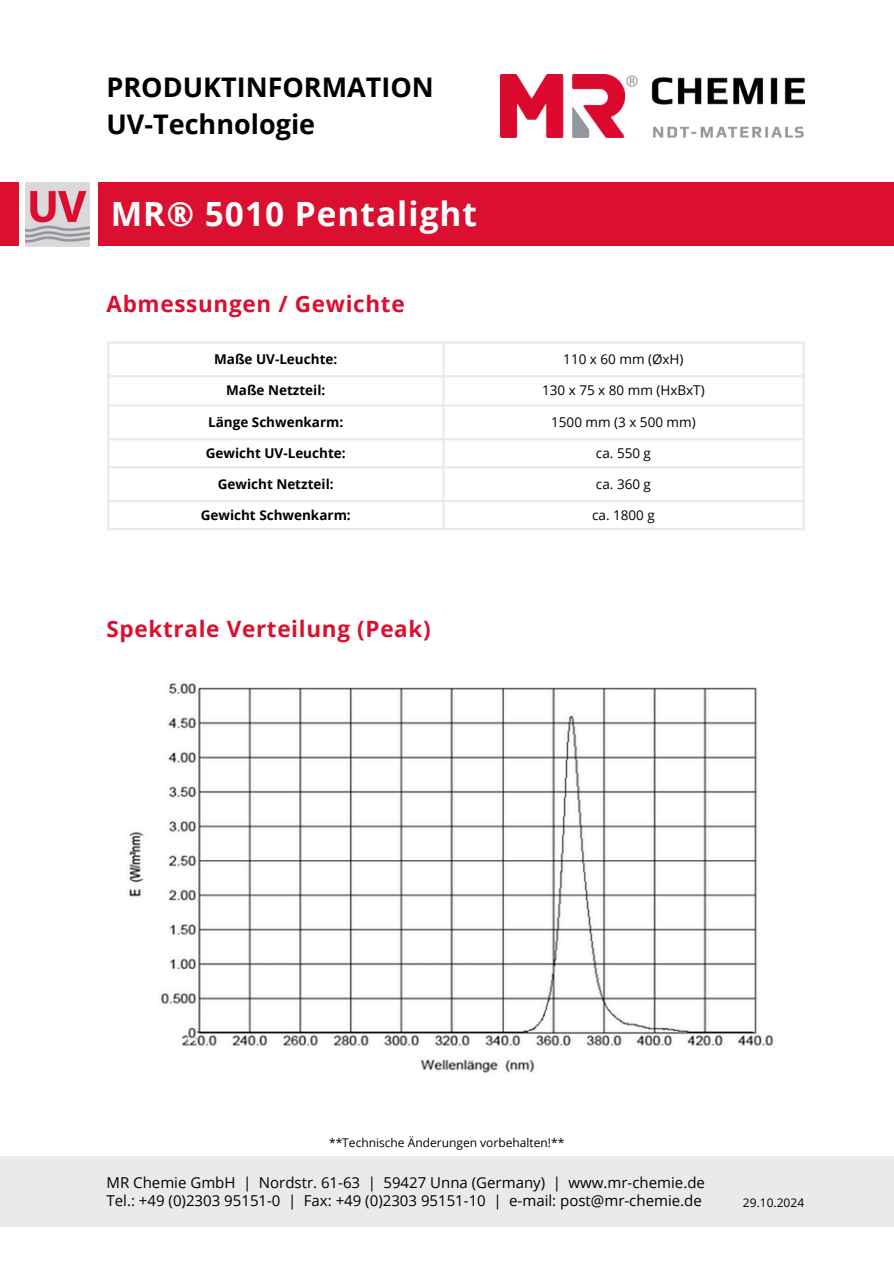
<style>
.page{position:relative;width:894px;height:1264px;background:#fff}
.page>*{position:absolute;margin:0;border:0;box-sizing:border-box;transform-origin:0 0}
.t1{font:700 33.45px "Open Sans";letter-spacing:.03em;color:#fefefe}
.t2{font:700 27px/37.2px "Open Sans";color:#000}
.t3{font:700 22.5px "Open Sans";letter-spacing:.03em;color:#db0f2f}
.t4{font:15px/18px "Open Sans";color:#000}
.t5{font:700 13.5px "Open Sans";color:#000}
.t6{font:13.5px "Open Sans";color:#000}
.t7{font:12px "Open Sans";color:#000}
</style>
<div class="page">
<div style="left:98px;top:182px;width:795px;height:64px;background:#db0f2f"></div>
<div style="left:0;top:1156px;width:893px;height:71px;background:#e9eae9"></div>
<div style="left:0;top:182px;width:19px;height:64px;background:#db0f2f"></div>
<img style="left:501px;top:74px;width:303px;height:63px">
<img style="left:129px;top:683px;width:645px;height:390px">
<img style="left:26px;top:182px;width:64px;height:64px">
<hr style="left:107px;top:343px;width:2px;height:185px;background:#e9eae9">
<hr style="left:442px;top:343px;width:2px;height:185px;background:#e9eae9">
<hr style="left:802px;top:343px;width:2px;height:185px;background:#e9eae9">
<hr style="left:107px;top:341px;width:697px;height:2px;background:#e9eae9">
<hr style="left:107px;top:375px;width:697px;height:2px;background:#e9eae9">
<hr style="left:107px;top:404px;width:697px;height:2px;background:#e9eae9">
<hr style="left:107px;top:438px;width:697px;height:2px;background:#e9eae9">
<hr style="left:107px;top:466px;width:697px;height:2px;background:#e9eae9">
<hr style="left:107px;top:500px;width:697px;height:2px;background:#e9eae9">
<hr style="left:107px;top:528px;width:697px;height:2px;background:#e9eae9">
<h2 class="t2" style="left:106px;top:68px;width:329px">PRODUKTINFORMATION<br>UV-Technologie</h2>
<h1 class="t1" style="left:111px;top:191px;width:368px">MR® 5010 Pentalight</h1>
<h4 class="t3" style="left:106px;top:288px;width:299px">Abmessungen / Gewichte</h4>
<p class="t5" style="left:214px;top:349px;width:125px">Maße UV-Leuchte:</p>
<p class="t6" style="left:563px;top:349px;width:122px">110 x 60 mm (ØxH)</p>
<p class="t5" style="left:226px;top:381px;width:101px">Maße Netzteil:</p>
<p class="t6" style="left:542px;top:381px;width:164px">130 x 75 x 80 mm (HxBxT)</p>
<p class="t5" style="left:208px;top:412px;width:137px">Länge Schwenkarm:</p>
<p class="t6" style="left:551px;top:412px;width:146px">1500 mm (3 x 500 mm)</p>
<p class="t5" style="left:206px;top:444px;width:141px">Gewicht UV-Leuchte:</p>
<p class="t6" style="left:595px;top:444px;width:57px">ca. 550 g</p>
<p class="t5" style="left:218px;top:474px;width:117px">Gewicht Netzteil:</p>
<h3 class="t6" style="left:595px;top:474px;width:57px">ca. 360 g</h3>
<p class="t5" style="left:201px;top:505px;width:151px">Gewicht Schwenkarm:</p>
<p class="t6" style="left:592px;top:505px;width:64px">ca. 1800 g</p>
<p class="t3" style="left:106px;top:613px;width:326px">Spektrale Verteilung (Peak)</p>
<p class="t7" style="left:329px;top:1134px;width:237px">**Technische Änderungen vorbehalten!**</p>
<h3 class="t4" style="left:106px;top:1173px;width:599px">MR Chemie GmbH | Nordstr. 61-63 | 59427 Unna (Germany) | www.mr-chemie.de<br>Tel.: +49 (0)2303 95151-0 | Fax: +49 (0)2303 95151-10 | e-mail: post@mr-chemie.de</h3>
<p class="t7" style="left:742px;top:1193px;width:63px">29.10.2024</p>
</div>
